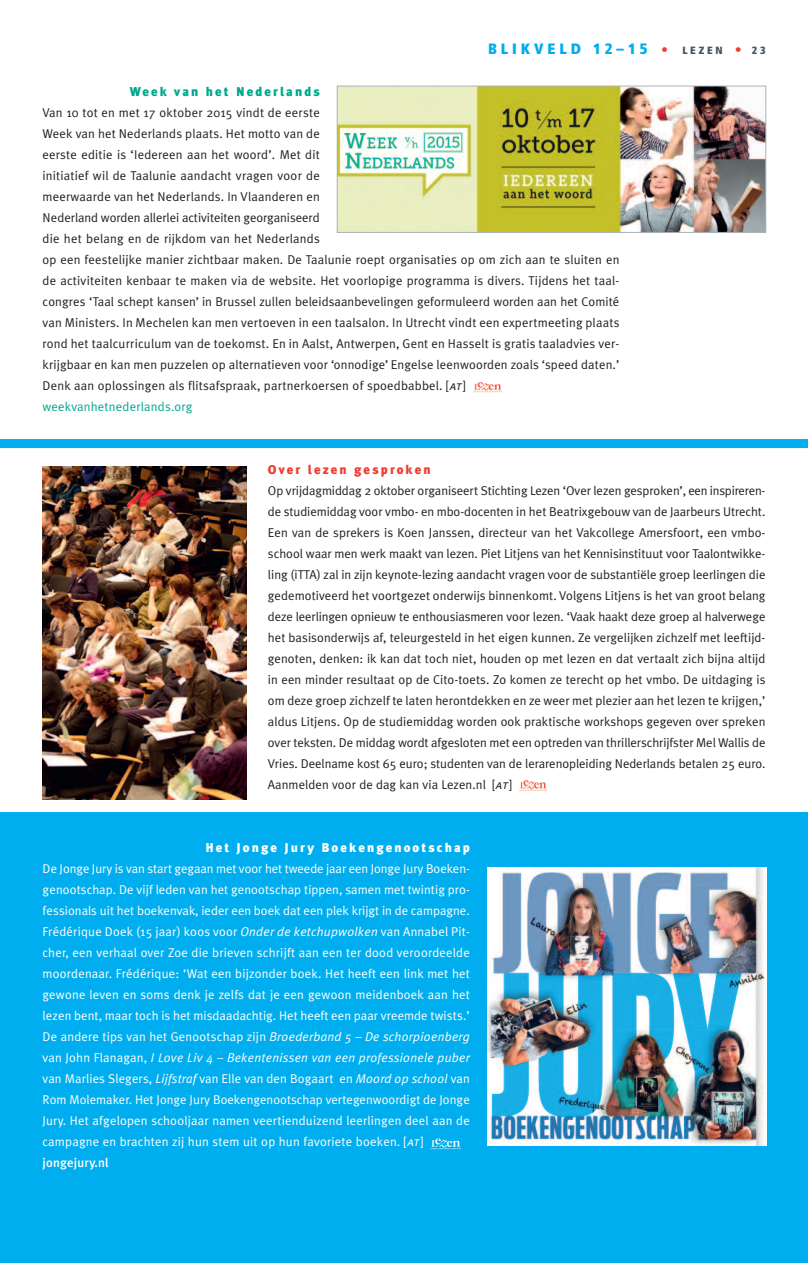
<style>
.page{position:relative;width:808px;height:1263px;background:#fff}
.page>*{position:absolute;margin:0;border:0;box-sizing:border-box;transform-origin:0 0}
.t1{font:900 condensed 15px "Frutiger";letter-spacing:.26em;color:#00aeef}
.t2{font:12.75px/21px "Meta Plus Normal";letter-spacing:.015em;color:#231f20}
.t3{font:12.75px/21px "Meta Plus Normal";letter-spacing:.015em;color:#fff;text-align:justify}
.t4{font:900 12.75px "Meta Plus";letter-spacing:.165em;color:#fff}
.t5{font:900 12.75px "Meta Plus";letter-spacing:.165em;color:#00a78f}
.t6{font:900 12.75px "Meta Plus";letter-spacing:.165em;color:#ee3e34}
.t7{font:500 12.75px "Meta Plus";letter-spacing:.015em;color:#fff}
.s1{font-stretch:normal;font-size:12.75px;color:#ee3e34}
.s2{font-size:10.5px;color:#45555f}
.s3{font-family:"Meta Plus Normal Caps";font-style:italic}
.s4{color:#00a78f}
.s5{font-style:italic}
</style>
<div class="page">
<div style="left:0;top:816px;width:808px;height:447px;background:#00aeef"></div>
<img style="left:339px;top:88px;width:425px;height:143px">
<div style="left:337px;top:86px;width:429px;height:147px;border:1px solid #a8b4bc"></div>
<img style="left:43px;top:466px;width:204px;height:333px">
<div style="left:0;top:439px;width:808px;height:9px;background:#00aeef"></div>
<div style="left:0;top:812px;width:808px;height:9px;background:#00aeef"></div>
<img style="left:487px;top:867px;width:279px;height:278px">
<img style="left:474px;top:382px;width:27px;height:11px">
<img style="left:519px;top:781px;width:28px;height:10px">
<svg style="left:430px;top:1138px;width:31px;height:11px"></svg>
<p class="t1" style="left:488px;top:43px;width:279px">BLIKVELD 12–15 <span class="s1">•</span> <span class="s2">LEZEN</span> <span class="s1">•</span> <span class="s2">23</span></p>
<p class="t5" style="left:130px;top:84px;width:192px">Week van het Nederlands</p>
<p class="t2" style="left:43px;top:102px;width:578px">Van 10 tot en met 17 oktober 2015 vindt de eerste<br>Week van het Nederlands plaats. Het motto van de<br>eerste editie is ‘Iedereen aan het woord’. Met dit<br>initiatief wil de Taalunie aandacht vragen voor de<br>meerwaarde van het Nederlands. In Vlaanderen en<br>Nederland worden allerlei activiteiten georganiseerd<br>die het belang en de rijkdom van het Nederlands<br>op een feestelijke manier zichtbaar maken. De Taalunie roept organisaties op om zich aan te sluiten en de activiteiten kenbaar te maken via de website. Het voorlopige programma is divers. Tijdens het taal&shy;congres ‘Taal schept kansen’ in Brussel zullen beleidsaanbevelingen geformuleerd worden aan het Comité van Ministers. In Mechelen kan men vertoeven in een taalsalon. In Utrecht vindt een expertmeeting plaats rond het taalcurriculum van de toekomst. En in Aalst, Antwerpen, Gent en Hasselt is gratis taaladvies ver&shy;krijgbaar en kan men puzzelen op alternatieven voor ‘onnodige’ Engelse leenwoorden zoals ‘speed daten.’ Denk aan oplossingen als flitsafspraak, partnerkoersen of spoedbabbel. [<span class="s3">at</span>]<br><span class="s4">weekvanhetnederlands.org</span></p>
<p class="t6" style="left:268px;top:462px;width:164px">Over lezen gesproken</p>
<p class="t2" style="left:268px;top:480px;width:499px;text-align:justify">Op vrijdagmiddag 2 oktober organiseert Stichting Lezen ‘Over lezen gesproken’, een inspireren&shy;de studiemiddag voor vmbo- en mbo-docenten in het Beatrixgebouw van de Jaarbeurs Utrecht.<br>Een van de sprekers is Koen Janssen, directeur van het Vakcollege Amersfoort, een vmbo&shy;school waar men werk maakt van lezen. Piet Litjens van het Kennisinstituut voor Taalontwikke&shy;ling (iTTA) zal in zijn keynote-lezing aandacht vragen voor de substantiële groep leerlingen die gedemotiveerd het voortgezet onderwijs binnenkomt. Volgens Litjens is het van groot belang deze leerlingen opnieuw te enthousiasmeren voor lezen. ‘Vaak haakt deze groep al halverwege het basisonderwijs af, teleurgesteld in het eigen kunnen. Ze vergelijken zichzelf met leeftijd&shy;genoten, denken: ik kan dat toch niet, houden op met lezen en dat vertaalt zich bijna altijd in een minder resultaat op de Cito-toets. Zo komen ze terecht op het vmbo. De uitdaging is om deze groep zichzelf te laten herontdekken en ze weer met plezier aan het lezen te krijgen,’ aldus Litjens. Op de studiemiddag worden ook praktische workshops gegeven over spreken over teksten. De middag wordt afgesloten met een optreden van thrillerschrijfster Mel Wallis de Vries. Deelname kost 65 euro; studenten van de lerarenopleiding Nederlands betalen 25 euro.<br>Aanmelden voor de dag kan via Lezen.nl [<span class="s3">at</span>]</p>
<p class="t4" style="left:205px;top:840px;width:266px">Het Jonge Jury Boekengenootschap</p>
<p class="t3" style="left:42px;top:858px;width:429px">De Jonge Jury is van start gegaan met voor het tweede jaar een Jonge Jury Boeken&shy;genootschap. De vijf leden van het genootschap tippen, samen met twintig pro&shy;fessionals uit het boekenvak, ieder een boek dat een plek krijgt in de campagne.<br>Frédérique Doek (15 jaar) koos voor <span class="s5">Onder de ketchupwolken</span> van Annabel Pit&shy;cher, een verhaal over Zoe die brieven schrijft aan een ter dood veroordeelde moordenaar. Frédérique: ‘Wat een bijzonder boek. Het heeft een link met het gewone leven en soms denk je zelfs dat je een gewoon meidenboek aan het lezen bent, maar toch is het misdaadachtig. Het heeft een paar vreemde twists.’ De andere tips van het Genootschap zijn <span class="s5">Broederband 5 – De schorpioenberg </span>van John Flanagan, <span class="s5">I Love Liv 4 – Bekentenissen van een professionele puber </span>van Marlies Slegers, <span class="s5">Lijfstraf</span> van Elle van den Bogaart en <span class="s5">Moord op school</span> van Rom Molemaker. Het Jonge Jury Boekengenootschap vertegenwoordigt de Jonge Jury. Het afgelopen schooljaar namen veertienduizend leerlingen deel aan de campagne en brachten zij hun stem uit op hun favoriete boeken. [<span class="s3">at</span>]</p>
<p class="t7" style="left:42px;top:1155px;width:68px">jongejury.nl</p>
</div>
